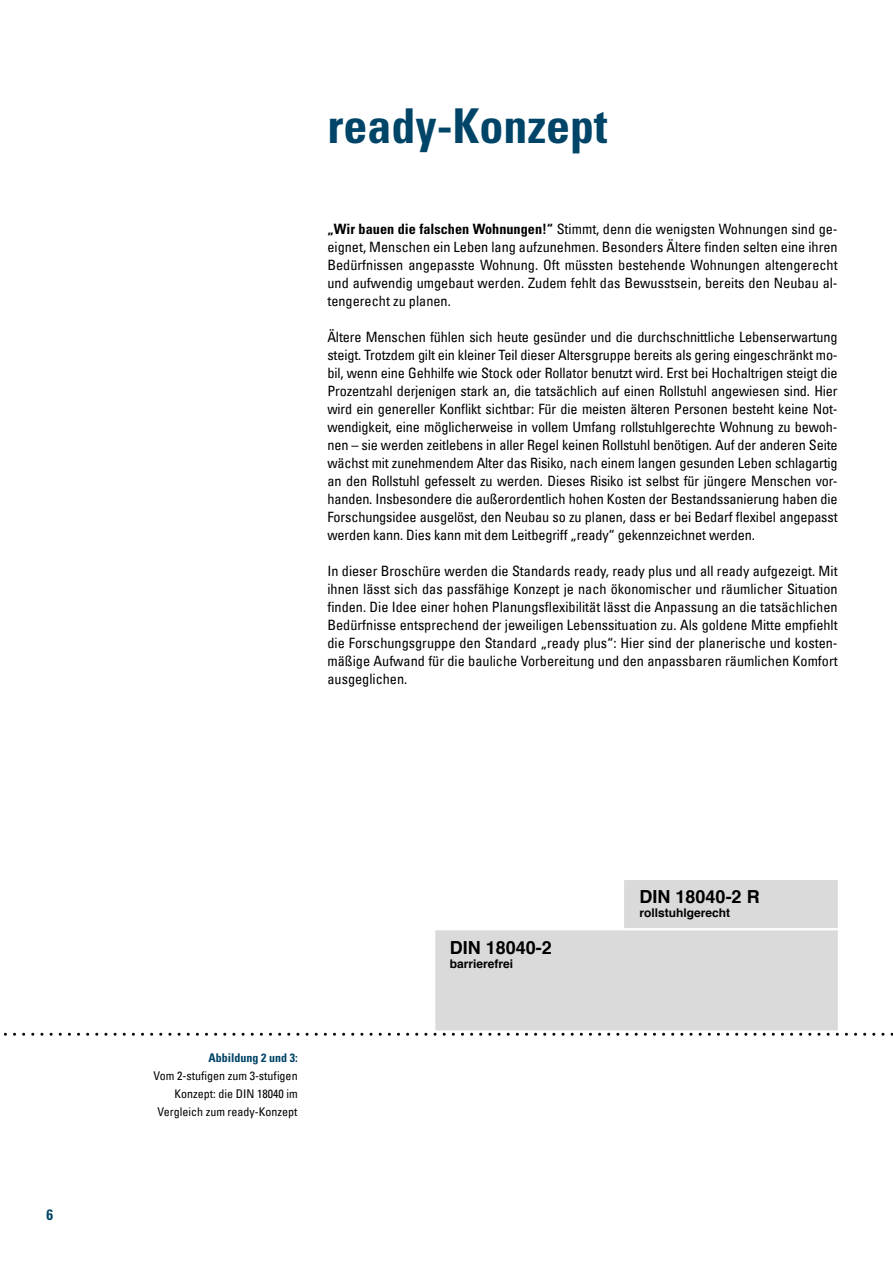
<style>
.page{position:relative;width:893px;height:1263px;background:#fff}
.page>*{position:absolute;margin:0;border:0;box-sizing:border-box;transform-origin:0 0}
.t1{font:700 condensed 48px "Univers LT Pro";color:#004467}
.t2{font:700 18px "Helvetica";color:#000}
.t3{font:700 condensed 15px "Univers LT Pro";color:#004467}
.t4{font:condensed 14.25px/18px "Univers LT";color:#000;text-align:justify}
.t5{font:condensed 12px/18px "Univers LT";color:#000;text-align:right}
.t6{font:700 12px "Helvetica";color:#000}
.t7{font:700 condensed 12px "Univers LT Pro";color:#004467}
.s1{font-family:"Univers LT Pro";font-weight:700}
</style>
<div class="page">
<div style="left:623px;top:879px;width:215px;height:50px;background:#dadada"></div>
<div style="left:623px;top:878px;width:216px;height:51px;border:2px solid #fff"></div>
<div style="left:435px;top:929px;width:403px;height:102px;background:#dadada"></div>
<div style="left:434px;top:929px;width:405px;height:102px;border:2px solid #fff"></div>
<svg style="left:3px;top:1033px;width:890px;height:3px"></svg>
<p class="t3" style="left:46px;top:1205px;width:8px">6</p>
<h1 class="t1" style="left:327px;top:96px;width:281px">ready-Konzept</h1>
<p class="t4" style="left:327px;top:220px;width:512px"><span class="s1">„Wir bauen die falschen Wohnungen!“</span> Stimmt, denn die wenigsten Wohnungen sind ge&shy;eignet, Menschen ein Leben lang aufzunehmen. Besonders Ältere finden selten eine ihren Bedürfnissen angepasste Wohnung. Oft müssten bestehende Wohnungen altengerecht und aufwendig umgebaut werden. Zudem fehlt das Bewusstsein, bereits den Neubau al&shy;tengerecht zu planen.</p>
<p class="t4" style="left:327px;top:328px;width:512px">Ältere Menschen fühlen sich heute gesünder und die durchschnittliche Lebenserwartung steigt. Trotzdem gilt ein kleiner Teil dieser Altersgruppe bereits als gering eingeschränkt mo&shy;bil, wenn eine Gehhilfe wie Stock oder Rollator benutzt wird. Erst bei Hochaltrigen steigt die Prozentzahl derjenigen stark an, die tatsächlich auf einen Rollstuhl angewiesen sind. Hier wird ein genereller Konflikt sichtbar: Für die meisten älteren Personen besteht keine Not&shy;wendigkeit, eine möglicherweise in vollem Umfang rollstuhlgerechte Wohnung zu bewoh&shy;nen – sie werden zeitlebens in aller Regel keinen Rollstuhl benötigen. Auf der anderen Seite wächst mit zunehmendem Alter das Risiko, nach einem langen gesunden Leben schlagartig an den Rollstuhl gefesselt zu werden. Dieses Risiko ist selbst für jüngere Menschen vor&shy;handen. Insbesondere die außerordentlich hohen Kosten der Bestandssanierung haben die Forschungsidee ausgelöst, den Neubau so zu planen, dass er bei Bedarf flexibel angepasst werden kann. Dies kann mit dem Leitbegriff „ready“ gekennzeichnet werden.</p>
<p class="t4" style="left:327px;top:562px;width:512px">In dieser Broschüre werden die Standards ready, ready plus und all ready aufgezeigt. Mit ihnen lässt sich das passfähige Konzept je nach ökonomischer und räumlicher Situation finden. Die Idee einer hohen Planungsflexibilität lässt die Anpassung an die tatsächlichen Bedürfnisse entsprechend der jeweiligen Lebenssituation zu. Als goldene Mitte empfiehlt die Forschungsgruppe den Standard „ready plus“: Hier sind der planerische und kosten&shy;mäßige Aufwand für die bauliche Vorbereitung und den anpassbaren räumlichen Komfort ausgeglichen.</p>
<p class="t7" style="left:208px;top:1050px;width:91px">Abbildung 2 und 3:</p>
<p class="t5" style="left:153px;top:1067px;width:146px">Vom 2-stufigen zum 3-stufigen<br>Konzept: die DIN 18040 im<br>Vergleich zum ready-Konzept</p>
<p class="t2" style="left:450px;top:933px;width:104px">DIN 18040-2</p>
<p class="t6" style="left:450px;top:954px;width:65px">barrierefrei</p>
<p class="t2" style="left:640px;top:882px;width:122px">DIN 18040-2 R</p>
<p class="t6" style="left:640px;top:903px;width:92px">rollstuhlgerecht</p>
</div>
